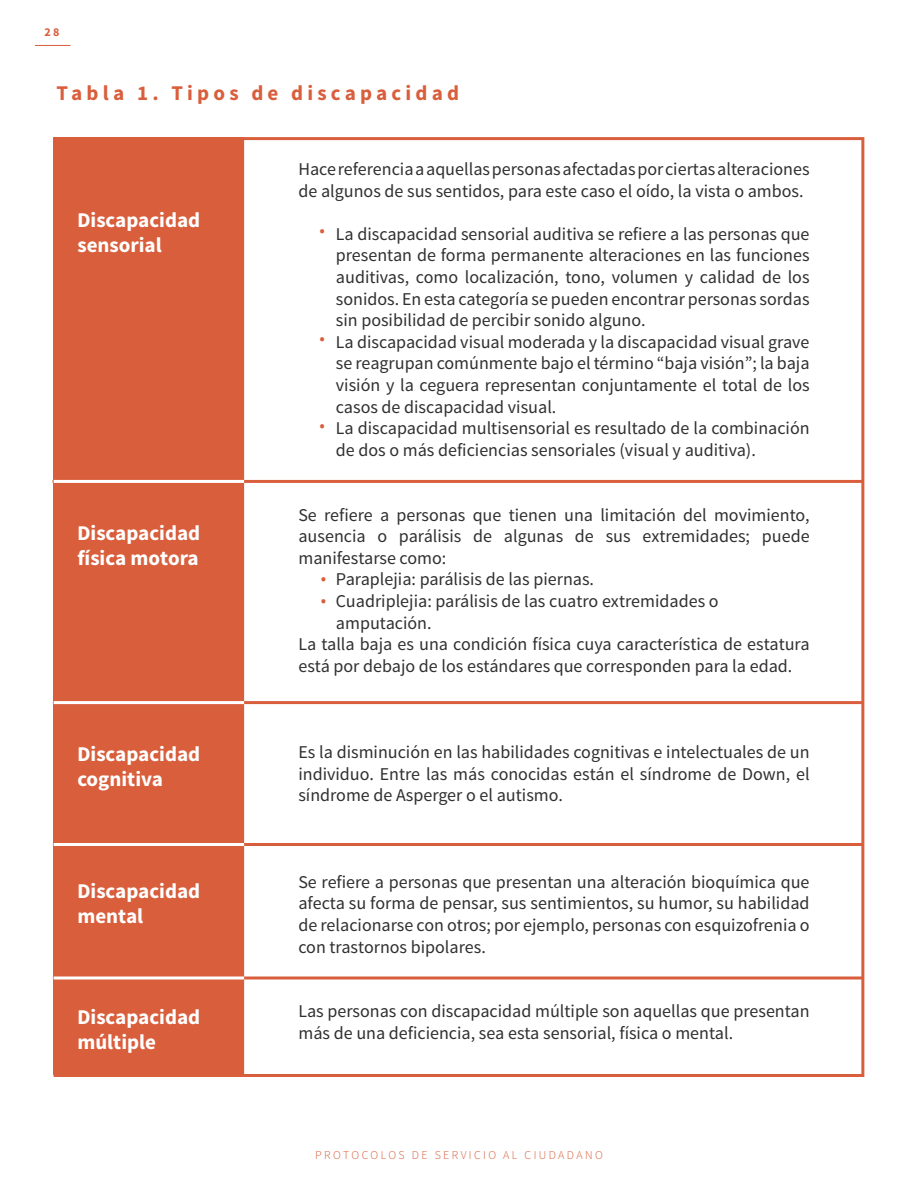
<style>
.page{position:relative;width:918px;height:1188px;background:#fff}
.page>*{position:absolute;margin:0;border:0;box-sizing:border-box;transform-origin:0 0}
.t1{font:700 21px/25.2px "Source Sans Pro";color:#fff}
.t2{font:700 21px "Source Sans Pro";letter-spacing:.2em;color:#d95e3c}
.t3{font:18px/21.6px "Source Sans Pro";color:#312f30}
.t4{font:18px/21.6px "Source Sans Pro";color:#d95e3c}
.t5{font:300 12px "Source Sans Pro";letter-spacing:.2em;color:#d95e3c}
.t6{font:700 12px "Source Sans Pro";color:#d95e3c}
</style>
<div class="page">
<hr style="left:35px;top:45px;width:35px;height:1px;background:#d95e3c">
<hr style="left:241px;top:137px;width:3px;height:939px;background:#d95e3c">
<hr style="left:52px;top:480px;width:810px;height:3px;background:#d95e3c">
<hr style="left:53px;top:701px;width:810px;height:3px;background:#d95e3c">
<hr style="left:53px;top:843px;width:810px;height:3px;background:#d95e3c">
<svg style="left:53px;top:976px;width:810px;height:4px;background:#e1856c"></svg>
<div style="left:54px;top:137px;width:188px;height:938px;background:#d95e3c"></div>
<hr style="left:54px;top:480px;width:190px;height:3px;background:#fff">
<hr style="left:54px;top:701px;width:190px;height:3px;background:#fff">
<hr style="left:54px;top:843px;width:190px;height:3px;background:#fff">
<svg style="left:54px;top:976px;width:190px;height:4px"></svg>
<p class="t6" style="left:44px;top:24px;width:17px">28</p>
<p class="t2" style="left:57px;top:79px;width:404px">Tabla 1. Tipos de discapacidad</p>
<p class="t1" style="left:77px;top:208px;width:124px">Discapacidad sensorial</p>
<p class="t1" style="left:77px;top:521px;width:124px">Discapacidad física motora</p>
<p class="t1" style="left:77px;top:742px;width:124px">Discapacidad cognitiva</p>
<p class="t1" style="left:77px;top:879px;width:124px">Discapacidad mental</p>
<p class="t1" style="left:77px;top:1005px;width:124px">Discapacidad múltiple</p>
<p class="t3" style="left:298px;top:159px;width:513px">Hace referencia a aquellas personas afectadas por ciertas alteraciones de algunos de sus sentidos, para este caso el oído, la vista o ambos.</p>
<p class="t3" style="left:336px;top:223px;width:475px">La discapacidad sensorial auditiva se refiere a las personas que presentan de forma permanente alteraciones en las funciones auditivas, como localización, tono, volumen y calidad de los sonidos. En esta categoría se pueden encontrar personas sordas sin posibilidad de percibir sonido alguno.<br>La discapacidad visual moderada y la discapacidad visual grave se reagrupan comúnmente bajo el término “baja visión”; la baja visión y la ceguera representan conjuntamente el total de los casos de discapacidad visual.<br>La discapacidad multisensorial es resultado de la combinación de dos o más deficiencias sensoriales (visual y auditiva).</p>
<p class="t4" style="left:320px;top:220px;width:7px">•</p>
<p class="t4" style="left:320px;top:328px;width:7px">•</p>
<p class="t4" style="left:320px;top:414px;width:7px">•</p>
<p class="t3" style="left:298px;top:504px;width:513px">Se refiere a personas que tienen una limitación del movimiento,</p>
<p class="t3" style="left:298px;top:526px;width:513px">ausencia o parálisis de algunas de sus extremidades; puede</p>
<p class="t3" style="left:298px;top:547px;width:149px">manifestarse como:</p>
<p class="t3" style="left:336px;top:569px;width:260px">Paraplejia: parálisis de las piernas.</p>
<p class="t3" style="left:336px;top:591px;width:384px">Cuadriplejia: parálisis de las cuatro extremidades o</p>
<p class="t3" style="left:336px;top:612px;width:97px">amputación.</p>
<p class="t3" style="left:298px;top:634px;width:513px">La talla baja es una condición física cuya característica de estatura</p>
<p class="t3" style="left:298px;top:655px;width:496px">está por debajo de los estándares que corresponden para la edad.</p>
<p class="t4" style="left:321px;top:568px;width:7px">• •</p>
<p class="t3" style="left:298px;top:742px;width:513px;text-align:justify">Es la disminución en las habilidades cognitivas e intelectuales de un individuo. Entre las más conocidas están el síndrome de Down, el síndrome de Asperger o el autismo.</p>
<p class="t3" style="left:298px;top:871px;width:513px;text-align:justify">Se refiere a personas que presentan una alteración bioquímica que afecta su forma de pensar, sus sentimientos, su humor, su habilidad de relacionarse con otros; por ejemplo, personas con esquizofrenia o con trastornos bipolares.</p>
<p class="t3" style="left:298px;top:1001px;width:513px">Las personas con discapacidad múltiple son aquellas que presentan más de una deficiencia, sea esta sensorial, física o mental.</p>
<p class="t5" style="left:315px;top:1147px;width:289px">PROTOCOLOS DE SERVICIO AL CIUDADANO</p>
</div>
